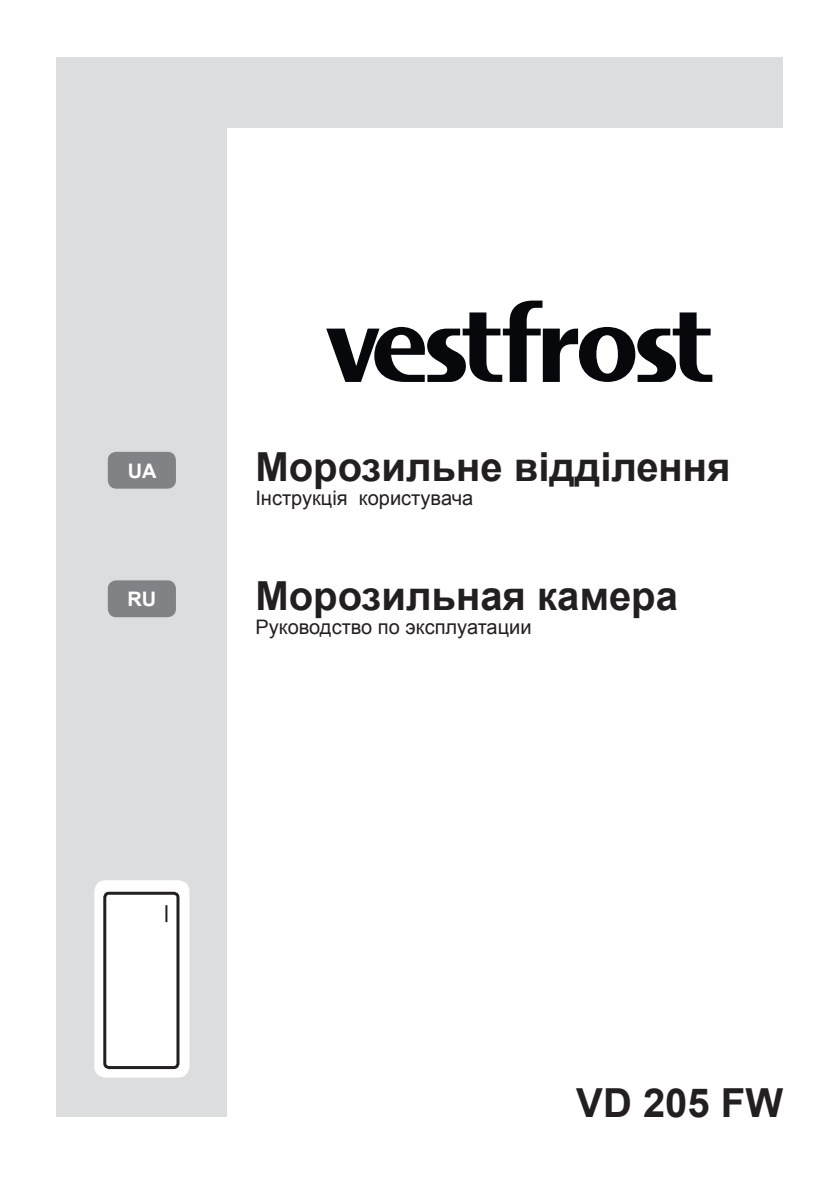
<style>
.page{position:relative;width:840px;height:1191px;background:#fff}
.page>*{position:absolute;margin:0;border:0;box-sizing:border-box;transform-origin:0 0}
.t1{font:700 40px "Arial";color:#231f20}
.t2{font:20px "Arial";color:#231f20}
.t3{font:700 20px "Arial";color:#fff}
</style>
<div class="page">
<div style="left:57px;top:57px;width:725px;height:71px;background:#dcdddf"></div>
<div style="left:57px;top:128px;width:170px;height:989px;background:#dcdddf"></div>
<div style="left:94px;top:880px;width:95px;height:197px;background:#fff;border-radius:11px"></div>
<div style="left:103px;top:891px;width:76px;height:178px;border:3px solid #231f20;border-radius:4px"></div>
<svg style="left:165px;top:905px;width:2px;height:17px"></svg>
<div style="left:108px;top:452px;width:68px;height:37px;background:#808285;border-radius:9px"></div>
<div style="left:108px;top:580px;width:68px;height:37px;background:#808285;border-radius:9px"></div>
<svg style="left:326px;top:300px;width:386px;height:82px"></svg>
<p class="t3" style="left:128px;top:457px;width:30px">UA</p>
<h1 class="t1" style="left:255px;top:440px;width:476px">Морозильне відділення</h1>
<p class="t2" style="left:255px;top:485px;width:219px">Інструкція користувача</p>
<p class="t3" style="left:127px;top:586px;width:30px">RU</p>
<h1 class="t1" style="left:255px;top:569px;width:424px">Морозильная камера</h1>
<p class="t2" style="left:255px;top:613px;width:277px">Руководство по эксплуатации</p>
<h1 class="t1" style="left:576px;top:1076px;width:208px">VD 205 FW</h1>
</div>
